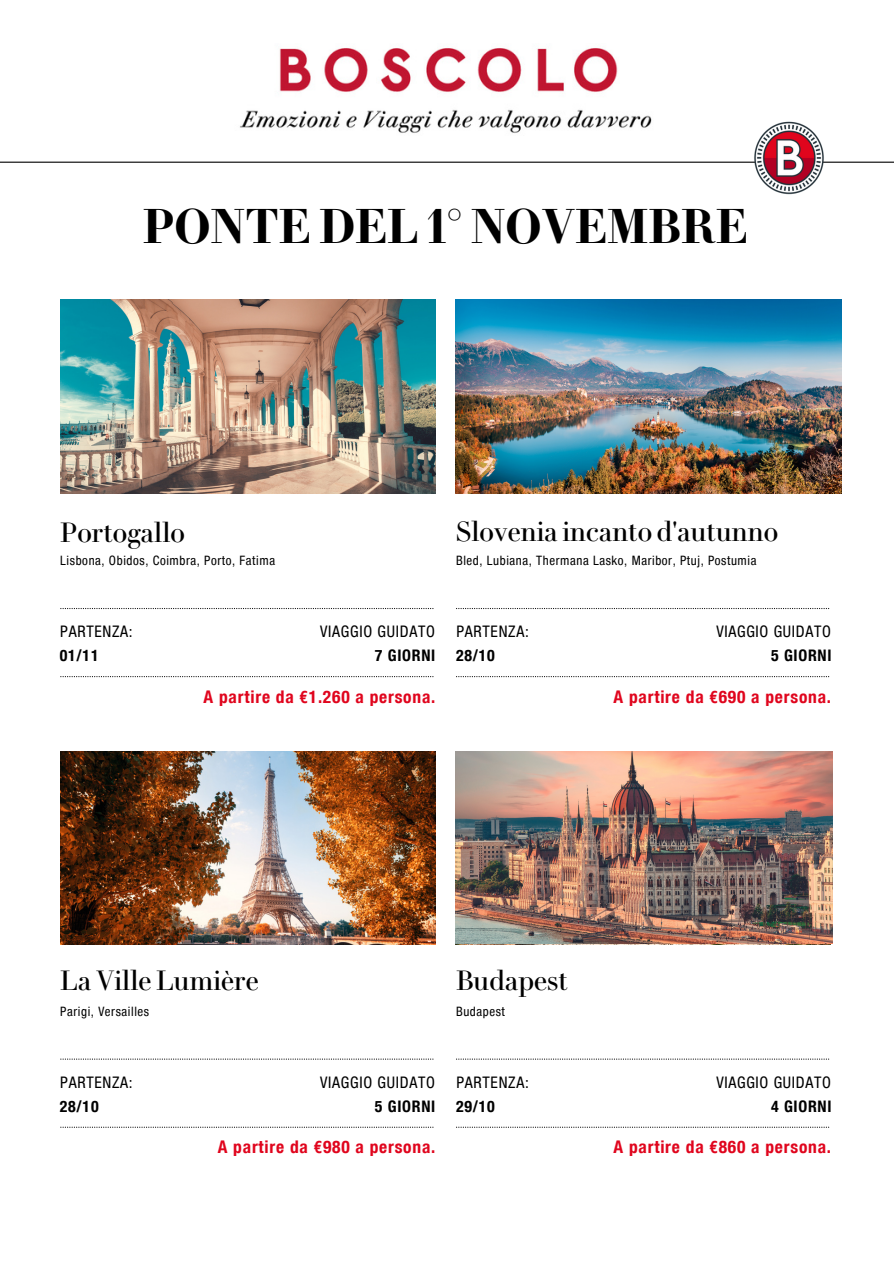
<style>
.page{position:relative;width:894px;height:1264px;background:#fff}
.page>*{position:absolute;margin:0;border:0;box-sizing:border-box;transform-origin:0 0}
.t1{font:600 47.25px "Le Jeune Deck";color:#000}
.t2{font:27px "Le Jeune Deck";color:#000}
.t3{font:700 condensed 17.4px "Helvetica Neue Condensed";letter-spacing:.045em;color:#e0051d}
.t4{font:condensed 15.9px "Helvetica Neue Condensed";letter-spacing:.045em;color:#000}
.t5{font:700 condensed 15.9px "Helvetica Neue Condensed";letter-spacing:.045em;color:#000}
.t6{font:condensed 12.9px "Helvetica Neue Condensed";letter-spacing:.045em;color:#000}
</style>
<div class="page">
<img style="left:240px;top:48px;width:412px;height:85px">
<img style="left:60px;top:751px;width:375px;height:193px">
<img style="left:60px;top:299px;width:375px;height:194px">
<svg style="left:60px;top:1058px;width:373px;height:1px"></svg>
<svg style="left:60px;top:608px;width:373px;height:1px"></svg>
<svg style="left:456px;top:1058px;width:373px;height:1px"></svg>
<svg style="left:456px;top:608px;width:373px;height:1px"></svg>
<hr style="left:0;top:162px;width:893px;height:1px;background:#000">
<img style="left:751px;top:121px;width:75px;height:74px">
<svg style="left:60px;top:1126px;width:373px;height:1px"></svg>
<svg style="left:60px;top:676px;width:373px;height:1px"></svg>
<svg style="left:456px;top:1126px;width:373px;height:1px"></svg>
<svg style="left:456px;top:676px;width:373px;height:1px"></svg>
<img style="left:455px;top:299px;width:385px;height:194px">
<img style="left:455px;top:751px;width:376px;height:193px">
<p class="t1" style="left:143px;top:199px;width:606px">PONTE DEL 1° NOVEMBRE</p>
<p class="t2" style="left:60px;top:516px;width:126px">Portogallo</p>
<p class="t6" style="left:60px;top:553px;width:216px">Lisbona, Obidos, Coimbra, Porto, Fatima</p>
<p class="t2" style="left:456px;top:516px;width:323px">Slovenia incanto d'autunno</p>
<p class="t6" style="left:456px;top:553px;width:302px">Bled, Lubiana, Thermana Lasko, Maribor, Ptuj, Postumia</p>
<p class="t4" style="left:60px;top:622px;width:74px">PARTENZA:</p>
<p class="t5" style="left:60px;top:645px;width:40px">01/11</p>
<p class="t4" style="left:320px;top:622px;width:116px">VIAGGIO GUIDATO</p>
<p class="t5" style="left:375px;top:645px;width:62px">7 GIORNI</p>
<p class="t3" style="left:203px;top:686px;width:233px">A partire da €1.260 a persona.</p>
<p class="t4" style="left:456px;top:622px;width:74px">PARTENZA:</p>
<p class="t5" style="left:456px;top:645px;width:40px">28/10</p>
<p class="t4" style="left:716px;top:622px;width:116px">VIAGGIO GUIDATO</p>
<p class="t5" style="left:770px;top:645px;width:62px">5 GIORNI</p>
<p class="t3" style="left:613px;top:686px;width:219px">A partire da €690 a persona.</p>
<p class="t2" style="left:60px;top:965px;width:200px">La Ville Lumière</p>
<p class="t2" style="left:456px;top:965px;width:113px">Budapest</p>
<p class="t6" style="left:60px;top:1003px;width:90px">Parigi, Versailles</p>
<p class="t6" style="left:456px;top:1003px;width:50px">Budapest</p>
<p class="t4" style="left:60px;top:1073px;width:74px">PARTENZA:</p>
<p class="t4" style="left:320px;top:1072px;width:116px">VIAGGIO GUIDATO</p>
<p class="t4" style="left:456px;top:1073px;width:74px">PARTENZA:</p>
<p class="t4" style="left:716px;top:1072px;width:116px">VIAGGIO GUIDATO</p>
<p class="t5" style="left:60px;top:1096px;width:40px">28/10</p>
<p class="t5" style="left:375px;top:1096px;width:62px">5 GIORNI</p>
<p class="t5" style="left:456px;top:1096px;width:40px">29/10</p>
<p class="t5" style="left:770px;top:1096px;width:62px">4 GIORNI</p>
<p class="t3" style="left:218px;top:1136px;width:219px">A partire da €980 a persona.</p>
<p class="t3" style="left:613px;top:1136px;width:219px">A partire da €860 a persona.</p>
</div>
